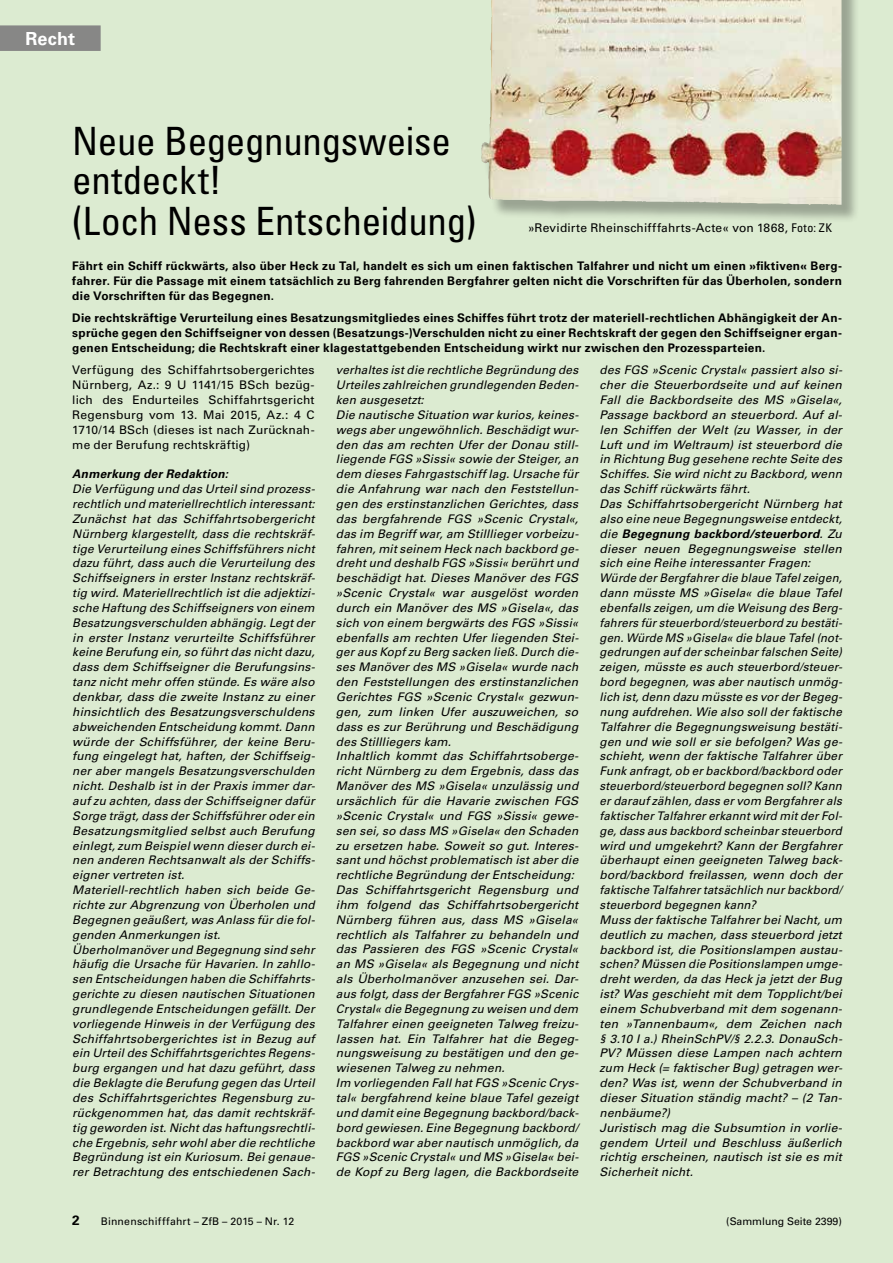
<style>
.page{position:relative;width:893px;height:1263px;background:#dcebd1}
.page>*{position:absolute;margin:0;border:0;box-sizing:border-box;transform-origin:0 0}
.t1{font:condensed 39px/40.2px "Univers LT Std";letter-spacing:-.01em;color:#000}
.t2{font:700 18px "Univers LT Std";letter-spacing:.01em;color:#fff}
.t3{font:700 13.5px "Univers LT Std";color:#000}
.t4{font:12px "Univers LT Std";letter-spacing:.015em;color:#000}
.t5{font:italic 11.85px/14.9px "Univers LT Std";letter-spacing:.015em;color:#000}
.t6{font:700 11.85px/14.9px "Univers LT Std";letter-spacing:.025em;color:#000;text-align:justify}
.t7{font:11.85px/14.9px "Univers LT Std";letter-spacing:.02em;color:#000;text-align:justify}
.t8{font:italic 700 11.85px "Univers LT Std";letter-spacing:.015em;color:#000}
.t9{font:10.5px "Univers LT Std";letter-spacing:.01em;color:#000}
.s1{font-stretch:condensed}
.s2{font-weight:700}
</style>
<div class="page">
<div style="left:0;top:25px;width:101px;height:26px;background:#878786"></div>
<div style="left:484px;top:0;width:376px;height:223px;background:#000;opacity:.3"></div>
<img style="left:481px;top:0;width:360px;height:205px">
<h2 class="t2" style="left:26px;top:28px;width:51px">Recht</h2>
<h1 class="t1" style="left:72px;top:120px;width:406px">Neue Begegnungsweise entdeckt!<br>(Loch Ness Entscheidung)</h1>
<p class="t6" style="left:72px;top:259px;width:771px">Fährt ein Schiff rückwärts, also über Heck zu Tal, handelt es sich um einen faktischen Talfahrer und nicht um einen »fiktiven« Berg&shy;fahrer. Für die Passage mit einem tatsächlich zu Berg fahrenden Bergfahrer gelten nicht die Vorschriften für das Überholen, sondern die Vorschriften für das Begegnen.</p>
<p class="t6" style="left:72px;top:311px;width:771px">Die rechtskräftige Verurteilung eines Besatzungsmitgliedes eines Schiffes führt trotz der materiell-rechtlichen Abhängigkeit der An&shy;sprüche gegen den Schiffseigner von dessen (Besatzungs-)Verschulden nicht zu einer Rechtskraft der gegen den Schiffseigner ergan&shy;genen Entscheidung; die Rechtskraft einer klagestattgebenden Entscheidung wirkt nur zwischen den Prozessparteien.</p>
<p class="t7" style="left:72px;top:363px;width:244px">Verfügung des Schiffahrtsobergerichtes Nürnberg, Az.: 9 U 1141/15 BSch bezüg&shy;lich des Endurteiles Schiffahrtsgericht Regensburg vom 13. Mai 2015, Az.: 4 C 1710/14 BSch (dieses ist nach Zurücknah&shy;me der Berufung rechtskräftig)</p>
<p class="t8" style="left:72px;top:467px;width:157px">Anmerkung der Redaktion:</p>
<p class="t5" style="left:72px;top:482px;width:244px">Die Verfügung und das Urteil sind prozess&shy;rechtlich und materiellrechtlich interessant:<br>Zunächst hat das Schiffahrtsobergericht Nürnberg klargestellt, dass die rechtskräf&shy;tige Verurteilung eines Schiffsführers nicht dazu führt, dass auch die Verurteilung des Schiffseigners in erster Instanz rechtskräf&shy;tig wird. Materiellrechtlich ist die adjektizi&shy;sche Haftung des Schiffseigners von einem Besatzungsverschulden abhängig. Legt der in erster Instanz verurteilte Schiffsführer keine Berufung ein, so führt das nicht dazu, dass dem Schiffseigner die Berufungsins&shy;tanz nicht mehr offen stünde. Es wäre also denkbar, dass die zweite Instanz zu einer hinsichtlich des Besatzungsverschuldens abweichenden Entscheidung kommt. Dann würde der Schiffsführer, der keine Beru&shy;fung eingelegt hat, haften, der Schiffseig&shy;ner aber mangels Besatzungsverschulden nicht. Deshalb ist in der Praxis immer dar&shy;auf zu achten, dass der Schiffseigner dafür Sorge trägt, dass der Schiffsführer oder ein Besatzungsmitglied selbst auch Berufung einlegt, zum Beispiel wenn dieser durch ei&shy;nen anderen Rechtsanwalt als der Schiffs&shy;eigner vertreten ist.<br>Materiell-rechtlich haben sich beide Ge&shy;richte zur Abgrenzung von Überholen und Begegnen geäußert, was Anlass für die fol&shy;genden Anmerkungen ist.<br>Überholmanöver und Begegnung sind sehr häufig die Ursache für Havarien. In zahllo&shy;sen Entscheidungen haben die Schiffahrts&shy;gerichte zu diesen nautischen Situationen grundlegende Entscheidungen gefällt. Der vorliegende Hinweis in der Verfügung des Schiffahrtsobergerichtes ist in Bezug auf ein Urteil des Schiffahrtsgerichtes Regens&shy;burg ergangen und hat dazu geführt, dass die Beklagte die Berufung gegen das Urteil des Schiffahrtsgerichtes Regensburg zu&shy;rückgenommen hat, das damit rechtskräf&shy;tig geworden ist. Nicht das haftungsrechtli&shy;che Ergebnis, sehr wohl aber die rechtliche Begründung ist ein Kuriosum. Bei genaue&shy;rer Betrachtung des entschiedenen Sach-</p>
<p class="t4" style="left:528px;top:221px;width:306px">»Revidirte Rheinschifffahrts-Acte« von 1868, <span class="s1">Foto: ZK</span></p>
<p class="t5" style="left:336px;top:363px;width:244px">verhaltes ist die rechtliche Begründung des Urteiles zahlreichen grundlegenden Beden&shy;ken ausgesetzt:<br>Die nautische Situation war kurios, keines&shy;wegs aber ungewöhnlich. Beschädigt wur&shy;den das am rechten Ufer der Donau still&shy;liegende FGS »Sissi« sowie der Steiger, an dem dieses Fahrgastschiff lag. Ursache für die Anfahrung war nach den Feststellun&shy;gen des erstinstanzlichen Gerichtes, dass das bergfahrende FGS »Scenic Crystal«, das im Begriff war, am Stilllieger vorbeizu&shy;fahren, mit seinem Heck nach backbord ge&shy;dreht und deshalb FGS »Sissi« berührt und beschädigt hat. Dieses Manöver des FGS »Scenic Crystal« war ausgelöst worden durch ein Manöver des MS »Gisela«, das sich von einem bergwärts des FGS »Sissi« ebenfalls am rechten Ufer liegenden Stei&shy;ger aus Kopf zu Berg sacken ließ. Durch die&shy;ses Manöver des MS »Gisela« wurde nach den Feststellungen des erstinstanzlichen Gerichtes FGS »Scenic Crystal« gezwun&shy;gen, zum linken Ufer auszuweichen, so dass es zur Berührung und Beschädigung des Stillliegers kam.<br>Inhaltlich kommt das Schiffahrtsoberge&shy;richt Nürnberg zu dem Ergebnis, dass das Manöver des MS »Gisela« unzulässig und ursächlich für die Havarie zwischen FGS »Scenic Crystal« und FGS »Sissi« gewe&shy;sen sei, so dass MS »Gisela« den Schaden zu ersetzen habe. Soweit so gut. Interes&shy;sant und höchst problematisch ist aber die rechtliche Begründung der Entscheidung:<br>Das Schiffahrtsgericht Regensburg und ihm folgend das Schiffahrtsobergericht Nürnberg führen aus, dass MS »Gisela« rechtlich als Talfahrer zu behandeln und das Passieren des FGS »Scenic Crystal« an MS »Gisela« als Begegnung und nicht als Überholmanöver anzusehen sei. Dar&shy;aus folgt, dass der Bergfahrer FGS »Scenic Crystal« die Begegnung zu weisen und dem Talfahrer einen geeigneten Talweg freizu&shy;lassen hat. Ein Talfahrer hat die Begeg&shy;nungsweisung zu bestätigen und den ge&shy;wiesenen Talweg zu nehmen.<br>Im vorliegenden Fall hat FGS »Scenic Crys&shy;tal« bergfahrend keine blaue Tafel gezeigt und damit eine Begegnung backbord/back&shy;bord gewiesen. Eine Begegnung backbord/ backbord war aber nautisch unmöglich, da FGS »Scenic Crystal« und MS »Gisela« bei&shy;de Kopf zu Berg lagen, die Backbordseite</p>
<p class="t5" style="left:600px;top:363px;width:244px">des FGS »Scenic Crystal« passiert also si&shy;cher die Steuerbordseite und auf keinen Fall die Backbordseite des MS »Gisela«, Passage backbord an steuerbord. Auf al&shy;len Schiffen der Welt (zu Wasser, in der Luft und im Weltraum) ist steuerbord die in Richtung Bug gesehene rechte Seite des Schiffes. Sie wird nicht zu Backbord, wenn das Schiff rückwärts fährt.<br>Das Schiffahrtsobergericht Nürnberg hat also eine neue Begegnungsweise entdeckt, die <span class="s2">Begegnung backbord/steuerbord</span>. Zu dieser neuen Begegnungsweise stellen sich eine Reihe interessanter Fragen:<br>Würde der Bergfahrer die blaue Tafel zeigen, dann müsste MS »Gisela« die blaue Tafel ebenfalls zeigen, um die Weisung des Berg&shy;fahrers für steuerbord/steuerbord zu bestäti&shy;gen. Würde MS »Gisela« die blaue Tafel (not&shy;gedrungen auf der scheinbar falschen Seite) zeigen, müsste es auch steuerbord/steuer&shy;bord begegnen, was aber nautisch unmög&shy;lich ist, denn dazu müsste es vor der Begeg&shy;nung aufdrehen. Wie also soll der faktische Talfahrer die Begegnungsweisung bestäti&shy;gen und wie soll er sie befolgen? Was ge&shy;schieht, wenn der faktische Talfahrer über Funk anfragt, ob er backbord/backbord oder steuerbord/steuerbord begegnen soll? Kann er darauf zählen, dass er vom Bergfahrer als faktischer Talfahrer erkannt wird mit der Fol&shy;ge, dass aus backbord scheinbar steuerbord wird und umgekehrt? Kann der Bergfahrer überhaupt einen geeigneten Talweg back&shy;bord/backbord freilassen, wenn doch der faktische Talfahrer tatsächlich nur backbord/ steuerbord begegnen kann?<br>Muss der faktische Talfahrer bei Nacht, um deutlich zu machen, dass steuerbord jetzt backbord ist, die Positionslampen austau&shy;schen? Müssen die Positionslampen umge&shy;dreht werden, da das Heck ja jetzt der Bug ist? Was geschieht mit dem Topplicht/bei einem Schubverband mit dem sogenann&shy;ten »Tannenbaum«, dem Zeichen nach § 3.10 I a.) RheinSchPV/§ 2.2.3. DonauSch-PV? Müssen diese Lampen nach achtern zum Heck (= faktischer Bug) getragen wer&shy;den? Was ist, wenn der Schubverband in dieser Situation ständig macht? – (2 Tan&shy;nenbäume?)<br>Juristisch mag die Subsumtion in vorlie&shy;gendem Urteil und Beschluss äußerlich richtig erscheinen, nautisch ist sie es mit Sicherheit nicht.</p>
<p class="t3" style="left:72px;top:1212px;width:9px">2</p>
<p class="t9" style="left:101px;top:1215px;width:195px">Binnenschifffahrt – ZfB – 2015 – Nr. 12</p>
<p class="t9" style="left:726px;top:1215px;width:117px">(Sammlung Seite 2399)</p>
</div>
